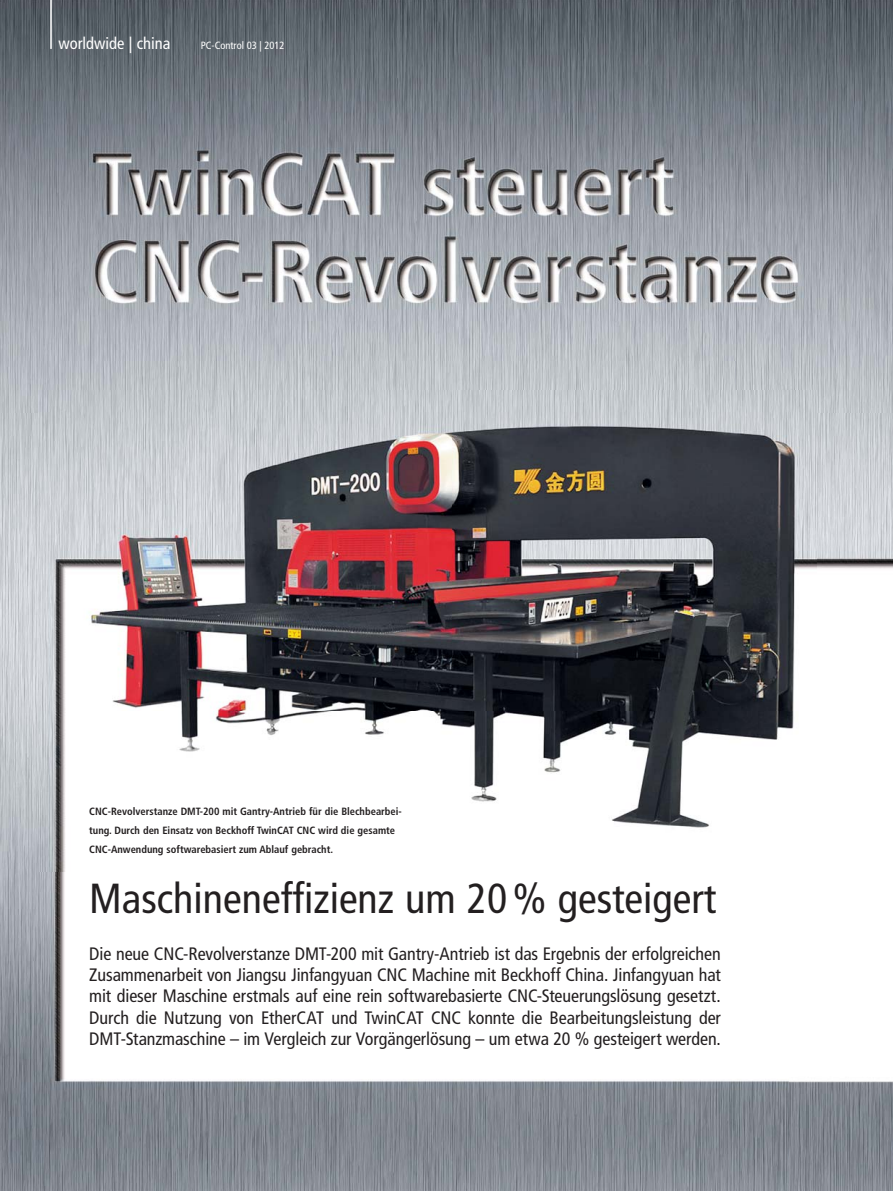
<style>
.page{position:relative;width:893px;height:1191px;background:#fff}
.page>*{position:absolute;margin:0;border:0;box-sizing:border-box;transform-origin:0 0}
.t1{font:condensed 42px "Frutiger LT Pro";color:#231f20}
.t2{font:condensed 18px/21.3px "Frutiger LT Pro";color:#231f20;text-align:justify}
.t3{font:condensed 16.5px "Frutiger LT Pro";color:#fff}
.t4{font:700 condensed 10.5px/19.2px "Frutiger LT Pro";color:#231f20}
.t5{font:condensed 10.5px "Frutiger LT Pro";color:#fff}
</style>
<div class="page">
<img style="left:0;top:0;width:893px;height:413px">
<img style="left:0;top:413px;width:50px;height:777px">
<img style="left:788px;top:413px;width:105px;height:777px">
<img style="left:50px;top:872px;width:738px;height:318px">
<img style="left:38px;top:390px;width:778px;height:482px">
<hr style="left:50px;top:0;width:2px;height:49px;background:#fff">
<p class="t3" style="left:58px;top:37px;width:113px">worldwide | china</p>
<p class="t5" style="left:201px;top:41px;width:85px">PC-Control 03 | 2012</p>
<p class="t4" style="left:89px;top:802px;width:314px">CNC-Revolverstanze DMT-200 mit Gantry-Antrieb für die Blechbearbei&shy;tung. Durch den Einsatz von Beckhoff TwinCAT CNC wird die gesamte<br>CNC-Anwendung softwarebasiert zum Ablauf gebracht.</p>
<h1 class="t1" style="left:89px;top:883px;width:628px">Maschineneffizienz um 20 % gesteigert</h1>
<p class="t2" style="left:89px;top:945px;width:633px">Die neue CNC-Revolverstanze DMT-200 mit Gantry-Antrieb ist das Ergebnis der erfolgreichen Zusammenarbeit von Jiangsu Jinfangyuan CNC Machine mit Beckhoff China. Jinfangyuan hat mit dieser Maschine erstmals auf eine rein softwarebasierte CNC-Steuerungslösung gesetzt.<br>Durch die Nutzung von EtherCAT und TwinCAT CNC konnte die Bearbeitungsleistung der DMT-Stanzmaschine – im Vergleich zur Vorgängerlösung – um etwa 20 % gesteigert werden.</p>
</div>
